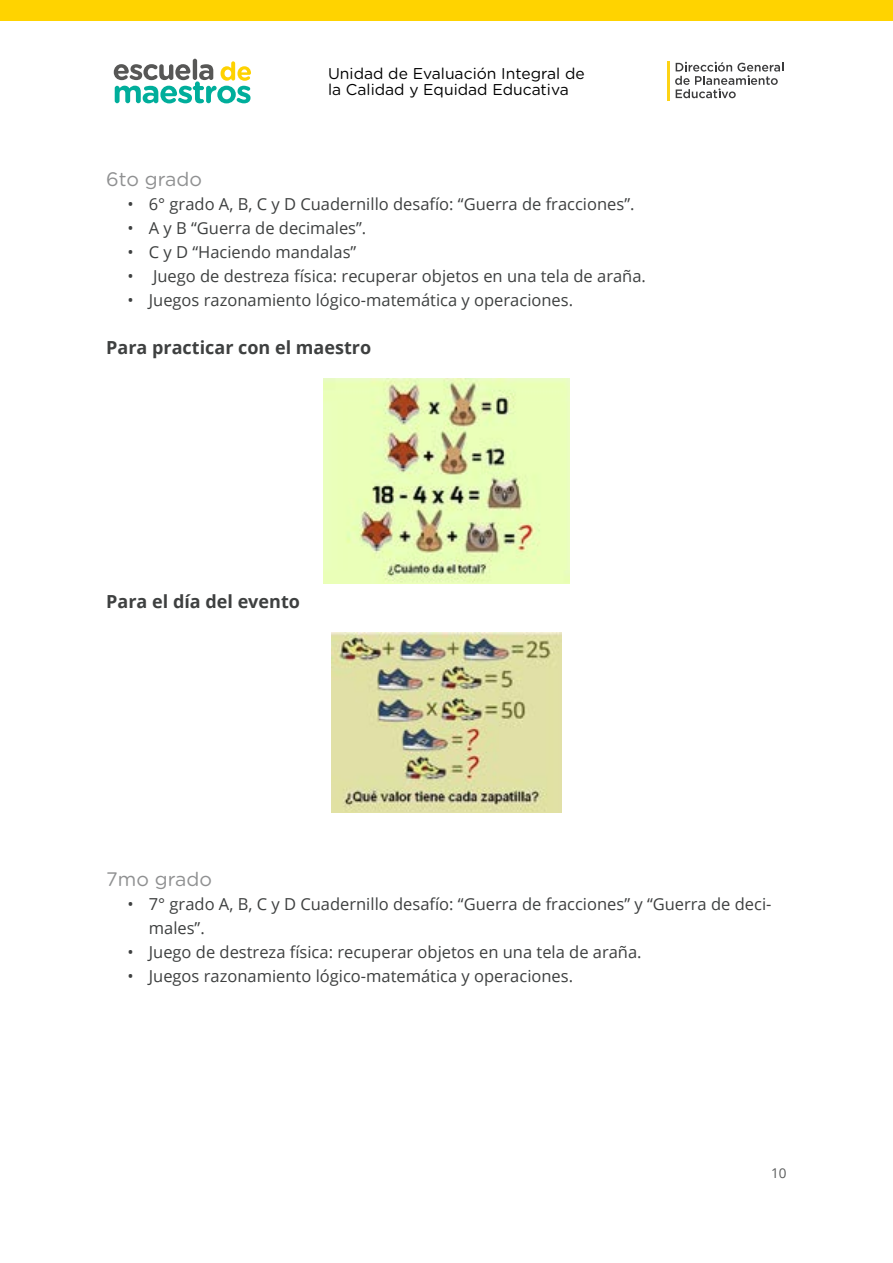
<style>
.page{position:relative;width:893px;height:1263px;background:#fff}
.page>*{position:absolute;margin:0;border:0;box-sizing:border-box;transform-origin:0 0}
.t1{font:19.5px "Gotham Rounded";color:#8f9091}
.t2{font:700 18px "Open Sans";color:#3e4040}
.t3{font:16.5px/24px "Open Sans";color:#3e4040}
.t4{font:15.6px/16.2px "Gotham Rounded";color:#000}
.t5{font:13.5px "Open Sans";color:#5a5c5c}
</style>
<div class="page">
<div style="left:0;top:0;width:893px;height:21px;background:#ffd300"></div>
<hr style="left:193px;top:59px;width:4px;height:21px;background:#575756;border-radius:2px">
<svg style="left:114px;top:61px;width:137px;height:42px"></svg>
<hr style="left:668px;top:61px;width:2px;height:40px;background:#fdd315">
<svg style="left:675px;top:62px;width:108px;height:36px"></svg>
<img style="left:324px;top:378px;width:245px;height:206px">
<img style="left:331px;top:632px;width:231px;height:180px">
<p class="t4" style="left:328px;top:64px;width:258px">Unidad de Evaluación Integral de la Calidad y Equidad Educativa</p>
<p class="t1" style="left:106px;top:165px;width:97px">6to grado</p>
<p class="t3" style="left:128px;top:191px;width:508px">• 6° grado A, B, C y D Cuadernillo desafío: “Guerra de fracciones”.</p>
<p class="t3" style="left:128px;top:215px;width:240px">• A y B “Guerra de decimales”.</p>
<p class="t3" style="left:128px;top:239px;width:230px">• C y D “Haciendo mandalas”</p>
<p class="t3" style="left:128px;top:263px;width:520px">• Juego de destreza física: recuperar objetos en una tela de araña.</p>
<p class="t3" style="left:128px;top:287px;width:447px">• Juegos razonamiento lógico-matemática y operaciones.</p>
<p class="t2" style="left:106px;top:334px;width:266px">Para practicar con el maestro</p>
<p class="t2" style="left:106px;top:588px;width:195px">Para el día del evento</p>
<p class="t1" style="left:106px;top:866px;width:107px">7mo grado</p>
<p class="t3" style="left:149px;top:892px;width:624px;text-indent:-21px">• 7° grado A, B, C y D Cuadernillo desafío: “Guerra de fracciones” y “Guerra de deci&shy;males”.</p>
<p class="t3" style="left:128px;top:940px;width:516px">• Juego de destreza física: recuperar objetos en una tela de araña.</p>
<p class="t3" style="left:128px;top:964px;width:447px">• Juegos razonamiento lógico-matemática y operaciones.</p>
<p class="t5" style="left:771px;top:1163px;width:17px">10</p>
</div>
